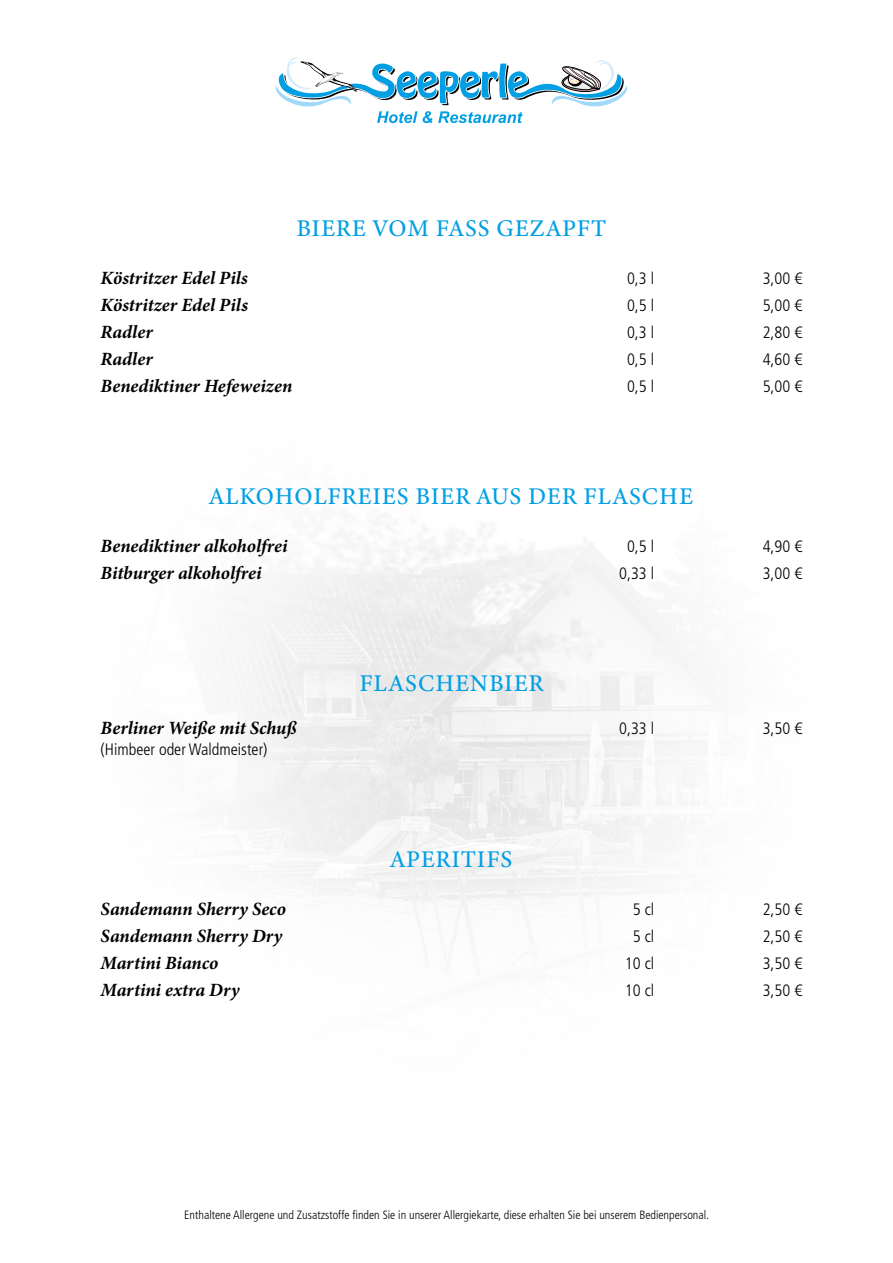
<style>
.page{position:relative;width:893px;height:1263px;background:#fff}
.page>*{position:absolute;margin:0;border:0;box-sizing:border-box;transform-origin:0 0}
.t1{font:24px "Minion Variable Concept";letter-spacing:.03em;color:#009fe3}
.t2{font:italic 700 18.75px "Minion Pro";color:#000}
.t3{font:300 condensed 16.5px "Frutiger LT Std";color:#000}
.t4{font:300 condensed 12px "Frutiger LT Std";color:#000}
</style>
<div class="page">
<svg style="left:275px;top:57px;width:353px;height:66px"></svg>
<p class="t1" style="left:296px;top:212px;width:312px">BIERE VOM FASS GEZAPFT</p>
<p class="t2" style="left:101px;top:265px;width:149px">Köstritzer Edel Pils</p>
<p class="t3" style="left:627px;top:269px;width:29px">0,3 l</p>
<p class="t3" style="left:763px;top:269px;width:41px">3,00 €</p>
<p class="t2" style="left:101px;top:292px;width:149px">Köstritzer Edel Pils</p>
<p class="t3" style="left:627px;top:296px;width:29px">0,5 l</p>
<p class="t3" style="left:763px;top:296px;width:41px">5,00 €</p>
<p class="t2" style="left:101px;top:319px;width:54px">Radler</p>
<p class="t3" style="left:627px;top:323px;width:29px">0,3 l</p>
<p class="t3" style="left:763px;top:323px;width:41px">2,80 €</p>
<p class="t2" style="left:101px;top:346px;width:54px">Radler</p>
<p class="t3" style="left:627px;top:350px;width:29px">0,5 l</p>
<p class="t3" style="left:763px;top:350px;width:41px">4,60 €</p>
<p class="t2" style="left:101px;top:373px;width:193px">Benediktiner Hefeweizen</p>
<p class="t3" style="left:627px;top:377px;width:29px">0,5 l</p>
<p class="t3" style="left:763px;top:377px;width:41px">5,00 €</p>
<p class="t1" style="left:210px;top:479px;width:485px">ALKOHOLFREIES BIER AUS DER FLASCHE</p>
<p class="t2" style="left:101px;top:533px;width:188px">Benediktiner alkoholfrei</p>
<p class="t3" style="left:627px;top:537px;width:29px">0,5 l</p>
<p class="t3" style="left:763px;top:537px;width:41px">4,90 €</p>
<p class="t2" style="left:101px;top:560px;width:162px">Bitburger alkoholfrei</p>
<p class="t3" style="left:619px;top:564px;width:37px">0,33 l</p>
<p class="t3" style="left:763px;top:564px;width:41px">3,00 €</p>
<p class="t1" style="left:359px;top:666px;width:185px">FLASCHENBIER</p>
<p class="t2" style="left:101px;top:715px;width:197px">Berliner Weiße mit Schuß</p>
<p class="t3" style="left:619px;top:719px;width:37px">0,33 l</p>
<p class="t3" style="left:763px;top:719px;width:41px">3,50 €</p>
<p class="t3" style="left:101px;top:740px;width:168px">(Himbeer oder Waldmeister)</p>
<p class="t1" style="left:390px;top:842px;width:124px">APERITIFS</p>
<p class="t2" style="left:101px;top:896px;width:187px">Sandemann Sherry Seco</p>
<p class="t3" style="left:633px;top:900px;width:23px">5 cl</p>
<p class="t3" style="left:763px;top:900px;width:41px">2,50 €</p>
<p class="t2" style="left:101px;top:923px;width:183px">Sandemann Sherry Dry</p>
<p class="t3" style="left:633px;top:927px;width:23px">5 cl</p>
<p class="t3" style="left:763px;top:927px;width:41px">2,50 €</p>
<p class="t2" style="left:101px;top:950px;width:128px">Martini Bianco <sup>7</sup></p>
<p class="t3" style="left:625px;top:954px;width:31px">10 cl</p>
<p class="t3" style="left:763px;top:954px;width:41px">3,50 €</p>
<p class="t2" style="left:101px;top:977px;width:149px">Martini extra Dry <sup>6</sup></p>
<p class="t3" style="left:625px;top:981px;width:31px">10 cl</p>
<p class="t3" style="left:763px;top:981px;width:41px">3,50 €</p>
<p class="t4" style="left:184px;top:1208px;width:526px">Enthaltene Allergene und Zusatzstoffe finden Sie in unserer Allergiekarte, diese erhalten Sie bei unserem Bedienpersonal.</p>
</div>
